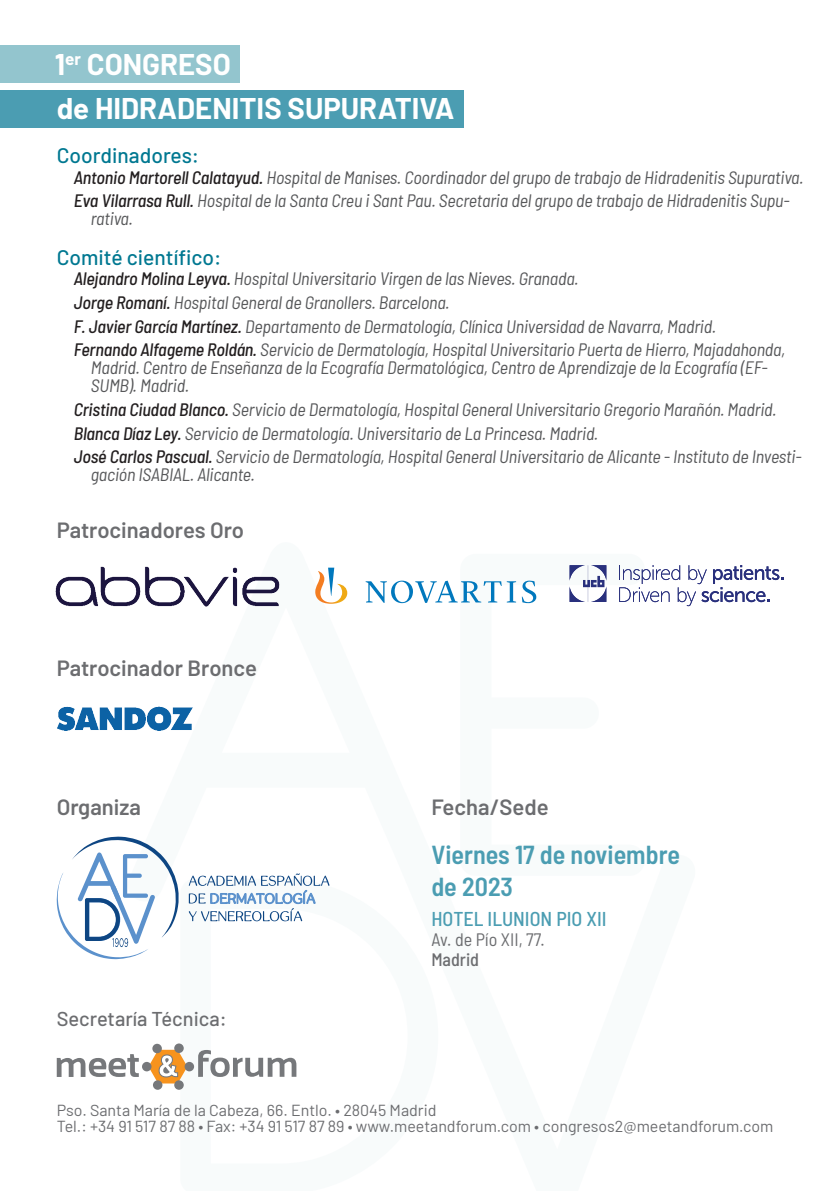
<style>
.page{position:relative;width:840px;height:1191px;background:#fff}
.page>*{position:absolute;margin:0;border:0;box-sizing:border-box;transform-origin:0 0}
.t1{font:700 29.2px "Barlow";color:#fff}
.t2{font:600 semi-condensed 26px "Barlow";color:#4b9db2}
.t3{font:600 22px "Barlow";color:#6c6d70}
.SESION_Normal{font:500 21px "Barlow";color:#007891}
.t4{font:500 semi-condensed 20px "Barlow";color:#4b9db2}
.t5{font:500 20px "Barlow";color:#6c6d70}
.Doctor_Listado{font:italic semi-condensed 18px/18px "Barlow";letter-spacing:-.01em;color:#57585a}
.t6{font:semi-condensed 18px "Barlow";color:#6c6d70}
.t7{font:500 semi-condensed 18px "Barlow";color:#6c6d70}
.t8{font:16px "Barlow";color:#6c6d70}
.s1{font-weight:500;color:#231f20}
</style>
<div class="page">
<svg style="left:189px;top:873px;width:140px;height:48px"></svg>
<svg style="left:57px;top:836px;width:122px;height:123px"></svg>
<div style="left:0;top:45px;width:239px;height:38px;background:#93c5ce"></div>
<div style="left:0;top:90px;width:463px;height:38px;background:#4b9db2"></div>
<div style="left:142px;top:1061px;width:9px;height:10px;background:#76787b;border-radius:50%"></div>
<svg style="left:152px;top:1043px;width:10px;height:10px"></svg>
<svg style="left:174px;top:1043px;width:10px;height:10px"></svg>
<div style="left:184px;top:1061px;width:10px;height:10px;background:#76787b;border-radius:50%"></div>
<div style="left:174px;top:1080px;width:10px;height:9px;background:#76787b;border-radius:50%"></div>
<div style="left:153px;top:1080px;width:9px;height:9px;background:#76787b;border-radius:50%"></div>
<svg style="left:198px;top:1050px;width:98px;height:27px"></svg>
<svg style="left:148px;top:1049px;width:39px;height:34px"></svg>
<svg style="left:57px;top:1054px;width:82px;height:23px"></svg>
<svg style="left:619px;top:565px;width:163px;height:41px"></svg>
<svg style="left:569px;top:565px;width:37px;height:37px"></svg>
<svg style="left:315px;top:567px;width:221px;height:37px"></svg>
<img style="left:57px;top:706px;width:136px;height:24px">
<img style="left:55px;top:566px;width:225px;height:41px">
<p class="t1" style="left:55px;top:42px;width:177px">1<sup>er</sup> CONGRESO</p>
<p class="t1" style="left:57px;top:87px;width:399px">de HIDRADENITIS SUPURATIVA</p>
<p class="SESION_Normal" style="left:57px;top:140px;width:144px">Coordinadores:</p>
<p class="Doctor_Listado" style="left:74px;top:167px;width:730px"><span class="s1">Antonio Martorell Calatayud.</span> Hospital de Manises. Coordinador del grupo de trabajo de Hidradenitis Supurativa.</p>
<p class="Doctor_Listado" style="left:91px;top:191px;width:700px;text-indent:-17px"><span class="s1">Eva Vilarrasa Rull.</span> Hospital de la Santa Creu i Sant Pau. Secretaria del grupo de trabajo de Hidradenitis Supu&shy;rativa.</p>
<p class="SESION_Normal" style="left:57px;top:242px;width:166px">Comité científico:</p>
<p class="Doctor_Listado" style="left:74px;top:268px;width:506px"><span class="s1">Alejandro Molina Leyva.</span> Hospital Universitario Virgen de las Nieves. Granada.</p>
<p class="Doctor_Listado" style="left:74px;top:292px;width:377px"><span class="s1">Jorge Romaní.</span> Hospital General de Granollers. Barcelona.</p>
<p class="Doctor_Listado" style="left:74px;top:316px;width:643px"><span class="s1">F. Javier García Martínez.</span> Departamento de Dermatología, Clínica Universidad de Navarra, Madrid.</p>
<p class="Doctor_Listado" style="left:91px;top:339px;width:695px;text-indent:-17px"><span class="s1">Fernando Alfageme Roldán.</span> Servicio de Dermatología, Hospital Universitario Puerta de Hierro, Majadahonda,<br>Madrid. Centro de Enseñanza de la Ecografía Dermatológica, Centro de Aprendizaje de la Ecografía (EF-<br>SUMB). Madrid.</p>
<p class="Doctor_Listado" style="left:74px;top:399px;width:704px"><span class="s1">Cristina Ciudad Blanco.</span> Servicio de Dermatología, Hospital General Universitario Gregorio Marañón. Madrid.</p>
<p class="Doctor_Listado" style="left:74px;top:423px;width:526px"><span class="s1">Blanca Díaz Ley.</span> Servicio de Dermatología. Universitario de La Princesa. Madrid.</p>
<p class="Doctor_Listado" style="left:91px;top:446px;width:712px;text-indent:-17px"><span class="s1">José Carlos Pascual.</span> Servicio de Dermatología, Hospital General Universitario de Alicante - Instituto de Investi&shy;gación ISABIAL. Alicante.</p>
<p class="t3" style="left:57px;top:514px;width:189px">Patrocinadores Oro</p>
<p class="t3" style="left:57px;top:652px;width:202px">Patrocinador Bronce</p>
<p class="t3" style="left:57px;top:790px;width:86px">Organiza</p>
<p class="t3" style="left:431px;top:790px;width:119px">Fecha/Sede</p>
<p class="t5" style="left:57px;top:1004px;width:171px">Secretaría Técnica:</p>
<p class="t2" style="left:431px;top:835px;width:250px">Viernes 17 de noviembre</p>
<p class="t2" style="left:431px;top:867px;width:83px">de 2023</p>
<p class="t4" style="left:431px;top:904px;width:177px">HOTEL ILUNION PIO XII</p>
<p class="t6" style="left:431px;top:926px;width:115px">Av. de Pío XII, 77.</p>
<p class="t7" style="left:431px;top:946px;width:49px">Madrid</p>
<p class="t8" style="left:57px;top:1098px;width:381px">Pso. Santa María de la Cabeza, 66. Entlo. • 28045 Madrid</p>
<p class="t8" style="left:57px;top:1114px;width:717px">Tel.: +34 91 517 87 88 • Fax: +34 91 517 87 89 • www.meetandforum.com • congresos2@meetandforum.com</p>
</div>
